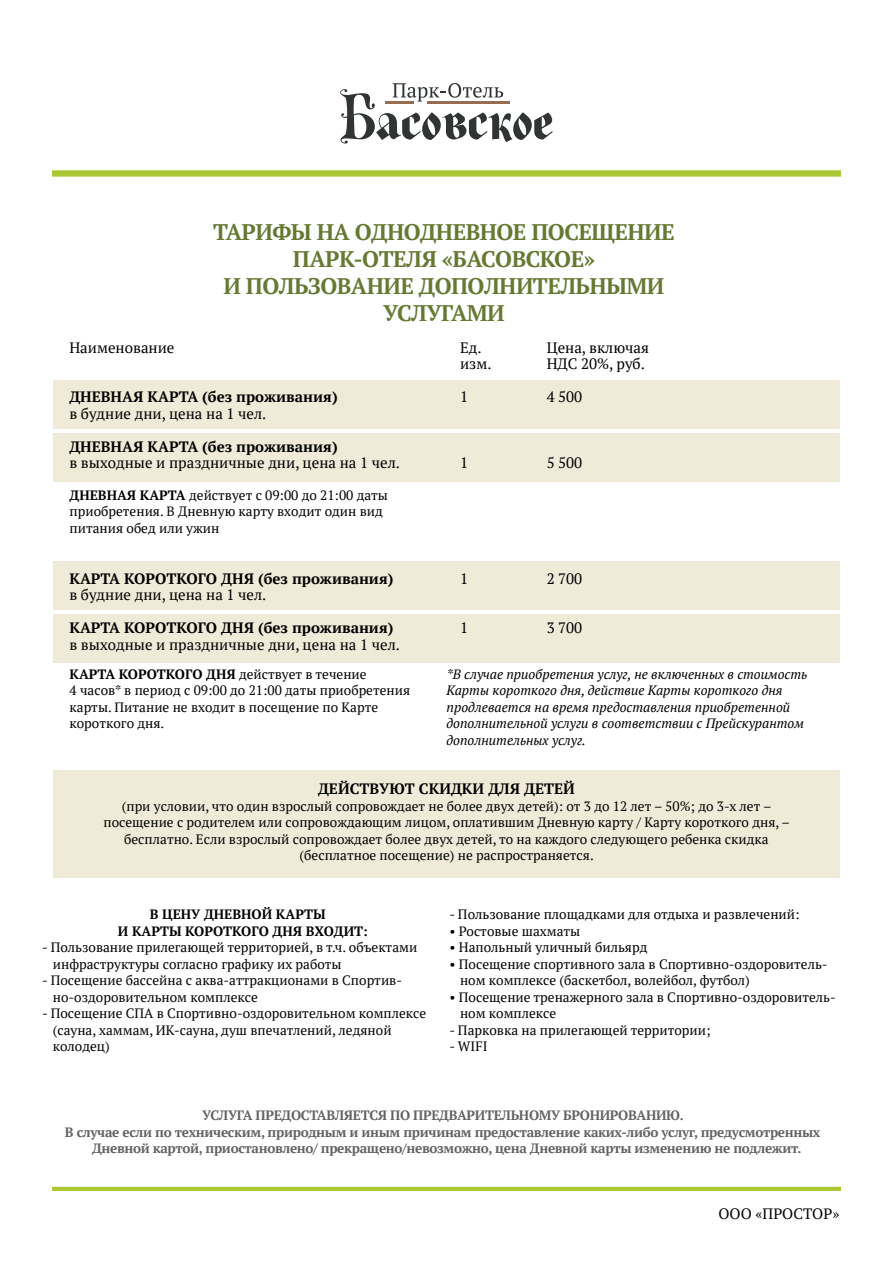
<style>
.page{position:relative;width:893px;height:1263px;background:#fff}
.page>*{position:absolute;margin:0;border:0;box-sizing:border-box;transform-origin:0 0}
.t1{font:700 22.5px/27px "PT Serif";letter-spacing:-.025em;color:#677833;text-align:center}
.t2{font:15px/16.5px "PT Serif";color:#000}
.t3{font:700 15px "PT Serif";color:#000}
.t4{font:13.5px/16.5px "PT Serif";color:#000}
.t5{font:700 13.5px/16.2px "PT Serif";letter-spacing:-.025em;color:#626262;text-align:center}
.t6{font:italic 13.5px/16.5px "PT Serif";color:#000}
.t7{font:700 13.5px/16.5px "PT Serif";color:#000}
.s1{font-weight:700}
</style>
<div class="page">
<div style="left:53px;top:381px;width:787px;height:48px;background:#f0ead8"></div>
<div style="left:53px;top:433px;width:787px;height:48px;background:#f0ead8"></div>
<div style="left:53px;top:561px;width:787px;height:49px;background:#f0ead8"></div>
<div style="left:53px;top:614px;width:787px;height:49px;background:#f0ead8"></div>
<div style="left:53px;top:770px;width:787px;height:108px;background:#f0ead8"></div>
<svg style="left:340px;top:83px;width:213px;height:60px"></svg>
<hr style="left:385px;top:102px;width:28px;height:2px;background:#986e52">
<hr style="left:427px;top:102px;width:83px;height:2px;background:#986e52">
<div style="left:52px;top:170px;width:789px;height:7px;background:#adc835"></div>
<hr style="left:52px;top:1187px;width:789px;height:4px;background:#adc835">
<h1 class="t1" style="left:213px;top:218px;width:463px">ТАРИФЫ НА ОДНОДНЕВНОЕ ПОСЕЩЕНИЕ<br>ПАРК-ОТЕЛЯ «БАСОВСКОЕ»<br>И ПОЛЬЗОВАНИЕ ДОПОЛНИТЕЛЬНЫМИ<br>УСЛУГАМИ</h1>
<p class="t2" style="left:69px;top:339px;width:107px">Наименование</p>
<p class="t3" style="left:69px;top:387px;width:270px">ДНЕВНАЯ КАРТА (без проживания)</p>
<p class="t2" style="left:69px;top:405px;width:199px">в будние дни, цена на 1 чел.</p>
<p class="t3" style="left:69px;top:437px;width:270px">ДНЕВНАЯ КАРТА (без проживания)</p>
<p class="t2" style="left:69px;top:455px;width:332px">в выходные и праздничные дни, цена на 1 чел.</p>
<p class="t4" style="left:70px;top:486px;width:320px"><span class="s1">ДНЕВНАЯ КАРТА</span> действует с 09:00 до 21:00 даты приобретения. В Дневную карту входит один вид питания обед или ужин</p>
<p class="t3" style="left:69px;top:569px;width:325px">КАРТА КОРОТКОГО ДНЯ (без проживания)</p>
<p class="t2" style="left:69px;top:587px;width:199px">в будние дни, цена на 1 чел.</p>
<p class="t3" style="left:69px;top:618px;width:325px">КАРТА КОРОТКОГО ДНЯ (без проживания)</p>
<p class="t2" style="left:69px;top:636px;width:332px">в выходные и праздничные дни, цена на 1 чел.</p>
<p class="t4" style="left:70px;top:666px;width:342px"><span class="s1">КАРТА КОРОТКОГО ДНЯ</span> действует в течение<br>4 часов* в период с 09:00 до 21:00 даты приобретения карты. Питание не входит в посещение по Карте короткого дня.</p>
<p class="t2" style="left:460px;top:339px;width:33px">Ед. изм.</p>
<p class="t2" style="left:460px;top:389px;width:9px">1</p>
<p class="t2" style="left:460px;top:455px;width:9px">1</p>
<p class="t2" style="left:547px;top:339px;width:104px">Цена, включая<br>НДС 20%, руб.</p>
<p class="t2" style="left:547px;top:389px;width:37px">4 500</p>
<p class="t2" style="left:547px;top:455px;width:37px">5 500</p>
<p class="t2" style="left:547px;top:570px;width:37px">2 700</p>
<p class="t2" style="left:547px;top:620px;width:37px">3 700</p>
<p class="t6" style="left:447px;top:666px;width:362px">*В случае приобретения услуг, не включенных в стоимость Карты короткого дня, действие Карты короткого дня продлевается на время предоставления приобретенной дополнительной услуги в соответствии с Прейскурантом дополнительных услуг.</p>
<p class="t2" style="left:460px;top:570px;width:9px">1</p>
<p class="t2" style="left:460px;top:620px;width:9px">1</p>
<p class="t3" style="left:318px;top:779px;width:258px">ДЕЙСТВУЮТ СКИДКИ ДЛЯ ДЕТЕЙ</p>
<p class="t4" style="left:103px;top:798px;width:688px;text-align:center">(при условии, что один взрослый сопровождает не более двух детей): от 3 до 12 лет – 50%; до 3-х лет – посещение с родителем или сопровождающим лицом, оплатившим Дневную карту / Карту короткого дня, – бесплатно. Если взрослый сопровождает более двух детей, то на каждого следующего ребенка скидка (бесплатное посещение) не распространяется.</p>
<p class="t7" style="left:118px;top:906px;width:252px;text-indent:32px">В ЦЕНУ ДНЕВНОЙ КАРТЫ<br>И КАРТЫ КОРОТКОГО ДНЯ ВХОДИТ:</p>
<p class="t4" style="left:53px;top:939px;width:366px;text-indent:-11px">- Пользование прилегающей территорией, в т.ч. объектами инфраструктуры согласно графику их работы</p>
<p class="t4" style="left:53px;top:972px;width:351px;text-indent:-11px">- Посещение бассейна с аква-аттракционами в Спортив&shy;но-оздоровительном комплексе</p>
<p class="t4" style="left:53px;top:1005px;width:375px;text-indent:-11px">- Посещение СПА в Спортивно-оздоровительном комплексе (сауна, хаммам, ИК-сауна, душ впечатлений, ледяной колодец)</p>
<p class="t4" style="left:449px;top:906px;width:352px">- Пользование площадками для отдыха и развлечений:</p>
<p class="t4" style="left:449px;top:922px;width:132px">• Ростовые шахматы</p>
<p class="t4" style="left:449px;top:939px;width:199px">• Напольный уличный бильярд</p>
<p class="t4" style="left:460px;top:955px;width:369px;text-indent:-11px">• Посещение спортивного зала в Спортивно-оздоровитель&shy;ном комплексе (баскетбол, волейбол, футбол)</p>
<p class="t4" style="left:460px;top:988px;width:377px;text-indent:-11px">• Посещение тренажерного зала в Спортивно-оздоровитель&shy;ном комплексе</p>
<p class="t4" style="left:449px;top:1021px;width:262px">- Парковка на прилегающей территории;</p>
<p class="t4" style="left:449px;top:1038px;width:39px">- WIFI</p>
<p class="t5" style="left:65px;top:1107px;width:757px">УСЛУГА ПРЕДОСТАВЛЯЕТСЯ ПО ПРЕДВАРИТЕЛЬНОМУ БРОНИРОВАНИЮ.<br>В случае если по техническим, природным и иным причинам предоставление каких-либо услуг, предусмотренных<br>Дневной картой, приостановлено/ прекращено/невозможно, цена Дневной карты изменению не подлежит.</p>
<p class="t2" style="left:718px;top:1205px;width:122px">ООО «ПРОСТОР»</p>
</div>
